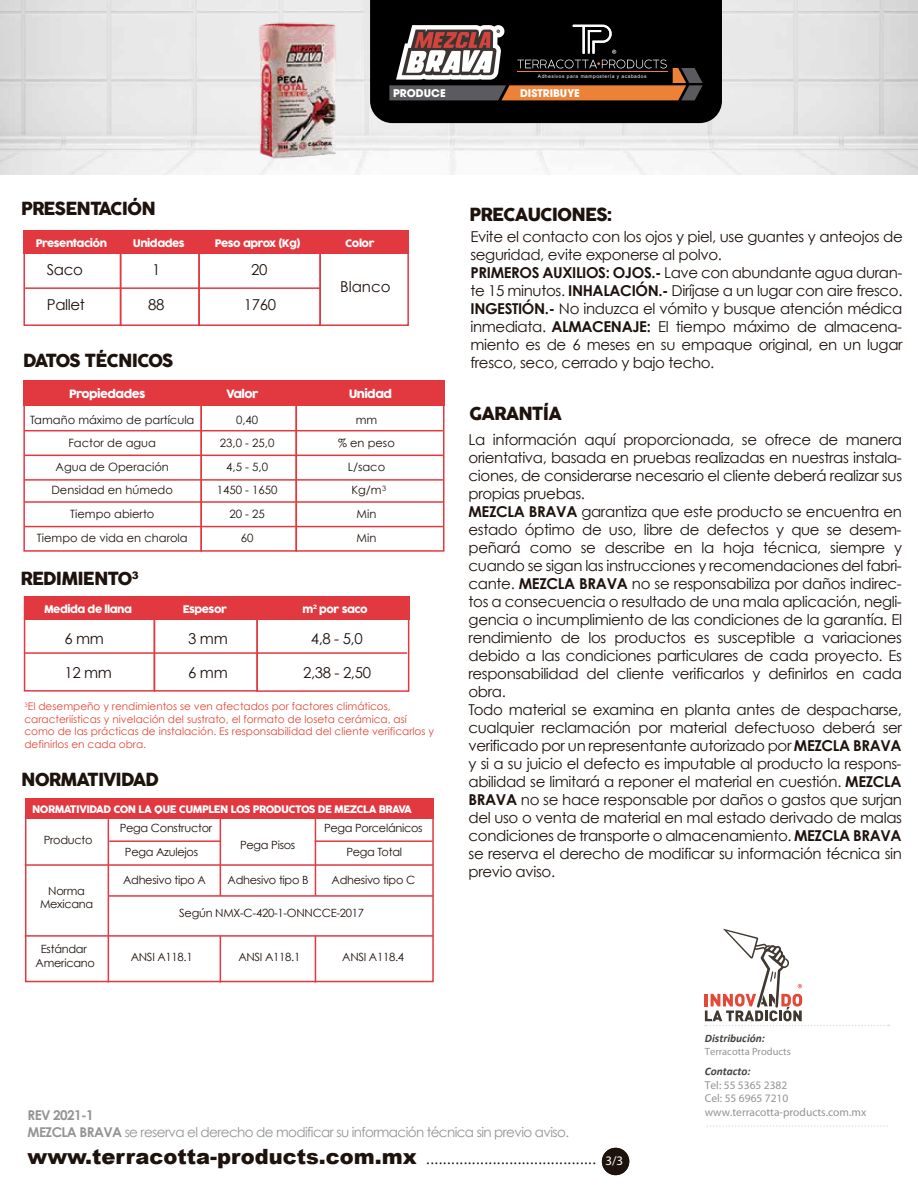
<style>
.page{position:relative;width:918px;height:1188px;background:#fff}
.page>*{position:absolute;margin:0;border:0;box-sizing:border-box;transform-origin:0 0}
.t1{font:17.7px "Cocogoose";letter-spacing:-.05em;color:#1e120d}
.t2{font:17.7px "Cocogoose";letter-spacing:-.08em;color:#1e120d}
.t3{font:15px/18px "Century Gothic";letter-spacing:-.025em;color:#1e120d}
.t4{font:13.5px "Century Gothic";letter-spacing:-.045em;color:#959493}
.t5{font:700 13.5px "Century Gothic";letter-spacing:-.045em;color:#959493}
.t6{font:11.4px/13.6px "Century Gothic";letter-spacing:-.025em;color:#1e120d;text-align:center}
.t7{font:11.4px/23.5px "Century Gothic";color:#1e120d;text-align:center}
.t8{font:11.4px/13.8px "Myriad Pro";color:#959493}
.t9{font:italic 700 11.4px "Calibri";color:#44433f}
.t10{font:11.25px "Cocogoose";letter-spacing:-.05em;color:#fff}
.t11{font:700 10.65px "Avant Garde LT";color:#fff}
.t12{font:10.5px/12.6px "Century Gothic";color:#e44736}
.t13{font:10.5px "Myriad Pro";color:#959493}
.t14{font:10.2px "Cocogoose";letter-spacing:-.05em;color:#fff}
.t15{font:7.35px "Century Gothic";color:#1e120d}
.t16{font:4.95px "Arial";letter-spacing:.1em;color:#fff}
.s1{font-weight:700}
.s2{font-family:"Arial";font-weight:900;font-size:21px}
</style>
<div class="page">
<div style="left:25px;top:798px;width:409px;height:20px;background:#e23940"></div>
<div style="left:25px;top:814px;width:409px;height:168px;border:2px solid #e23940"></div>
<hr style="left:25px;top:935px;width:408px;height:2px;background:#e23940">
<hr style="left:108px;top:895px;width:325px;height:2px;background:#e23940">
<hr style="left:25px;top:864px;width:408px;height:2px;background:#e23940">
<hr style="left:109px;top:840px;width:112px;height:2px;background:#e23940">
<hr style="left:315px;top:840px;width:118px;height:2px;background:#e23940">
<hr style="left:108px;top:819px;width:1px;height:163px;background:#e23940">
<hr style="left:220px;top:816px;width:1px;height:80px;background:#e23940">
<hr style="left:315px;top:816px;width:1px;height:80px;background:#e23940">
<hr style="left:220px;top:936px;width:1px;height:47px;background:#e23940">
<hr style="left:315px;top:936px;width:1px;height:47px;background:#e23940">
<img style="left:1px;top:0;width:917px;height:175px">
<div style="left:23px;top:230px;width:386px;height:24px;background:#e23940"></div>
<div style="left:23px;top:230px;width:98px;height:96px;border:2px solid #e23940"></div>
<div style="left:120px;top:230px;width:80px;height:96px;border:2px solid #e23940"></div>
<div style="left:198px;top:230px;width:123px;height:96px;border:2px solid #e23940"></div>
<div style="left:319px;top:230px;width:90px;height:96px;border:2px solid #e23940"></div>
<hr style="left:25px;top:287px;width:295px;height:2px;background:#e23940">
<div style="left:24px;top:596px;width:385px;height:23px;background:#e23940"></div>
<div style="left:24px;top:596px;width:131px;height:96px;border:2px solid #e23940"></div>
<div style="left:154px;top:596px;width:104px;height:96px;border:2px solid #e23940"></div>
<div style="left:256px;top:604px;width:153px;height:88px;border:2px solid #e23940"></div>
<hr style="left:25px;top:652px;width:382px;height:2px;background:#e23940">
<div style="left:23px;top:380px;width:422px;height:25px;background:#e23940"></div>
<div style="left:23px;top:380px;width:179px;height:172px;border:2px solid #e23940"></div>
<div style="left:200px;top:380px;width:97px;height:172px;border:2px solid #e23940"></div>
<div style="left:296px;top:380px;width:148px;height:172px;border:2px solid #e23940"></div>
<hr style="left:24px;top:430px;width:419px;height:1px;background:#e23940">
<hr style="left:24px;top:455px;width:419px;height:1px;background:#e23940">
<hr style="left:24px;top:479px;width:419px;height:2px;background:#e23940">
<hr style="left:24px;top:501px;width:419px;height:2px;background:#e23940">
<hr style="left:24px;top:526px;width:419px;height:1px;background:#e23940">
<div style="left:602px;top:1148px;width:27px;height:27px;background:#1e120d;border-radius:50%"></div>
<img style="left:234px;top:11px;width:127px;height:158px">
<svg style="left:707px;top:1125px;width:178px;height:2px"></svg>
<svg style="left:705px;top:929px;width:185px;height:97px"></svg>
<svg style="left:370px;top:0;width:352px;height:123px;background:#2f2520"></svg>
<p class="t16" style="left:538px;top:73px;width:110px">Adhesivos para mampostería y acabados</p>
<p class="t1" style="left:21px;top:196px;width:136px">PRESENTACIÓN</p>
<p class="t11" style="left:393px;top:86px;width:54px">PRODUCE</p>
<p class="t11" style="left:520px;top:86px;width:61px">DISTRIBUYE</p>
<p class="t1" style="left:470px;top:203px;width:144px">PRECAUCIONES:</p>
<p class="t14" style="left:36px;top:236px;width:73px">Presentación</p>
<p class="t14" style="left:133px;top:236px;width:53px">Unidades</p>
<p class="t14" style="left:215px;top:236px;width:87px">Peso aprox (Kg)</p>
<p class="t14" style="left:345px;top:236px;width:31px">Color</p>
<p class="t3" style="left:47px;top:261px;width:38px">Saco</p>
<p class="t3" style="left:152px;top:261px;width:10px">1</p>
<p class="t3" style="left:251px;top:261px;width:18px">20</p>
<p class="t3" style="left:47px;top:296px;width:40px">Pallet</p>
<p class="t3" style="left:148px;top:296px;width:18px">88</p>
<p class="t3" style="left:244px;top:296px;width:34px">1760</p>
<p class="t3" style="left:340px;top:277px;width:52px">Blanco</p>
<p class="t2" style="left:23px;top:348px;width:152px">DATOS TÉCNICOS</p>
<p class="t10" style="left:69px;top:386px;width:78px">Propiedades</p>
<p class="t10" style="left:226px;top:386px;width:34px">Valor</p>
<p class="t10" style="left:349px;top:386px;width:45px">Unidad</p>
<p class="t7" style="left:30px;top:408px;width:166px">Tamaño máximo de partícula<br>Factor de agua<br>Agua de Operación<br>Densidad en húmedo<br>Tiempo abierto<br>Tiempo de vida en charola</p>
<p class="t7" style="left:217px;top:408px;width:62px">0,40<br>23,0 - 25,0<br>4,5 - 5,0<br>1450 - 1650<br>20 - 25<br>60</p>
<p class="t7" style="left:338px;top:408px;width:58px">mm<br>% en peso<br>L/saco<br>Kg/m<br>Min<br>Min</p>
<p class="t15" style="left:382px;top:483px;width:6px">3</p>
<p class="t1" style="left:21px;top:567px;width:120px">REDIMIENTO<sup>3</sup></p>
<p class="t14" style="left:44px;top:602px;width:89px">Medida de llana</p>
<p class="t14" style="left:183px;top:602px;width:46px">Espesor</p>
<p class="t14" style="left:303px;top:602px;width:67px">m<sup>2</sup> por saco</p>
<p class="t3" style="left:64px;top:629px;width:41px">6 mm</p>
<p class="t3" style="left:188px;top:629px;width:41px">3 mm</p>
<p class="t3" style="left:311px;top:629px;width:53px">4,8 - 5,0</p>
<p class="t3" style="left:64px;top:663px;width:49px">12 mm</p>
<p class="t3" style="left:188px;top:663px;width:41px">6 mm</p>
<p class="t3" style="left:303px;top:663px;width:69px">2,38 - 2,50</p>
<p class="t12" style="left:24px;top:700px;width:411px"><sup>3</sup>El desempeño y rendimientos se ven afectados por factores climáticos, caracteriísticas y nivelación del sustrato, el formato de loseta cerámica, así como de las prácticas de instalación. Es responsabilidad del cliente verificarlos y definirlos en cada obra.</p>
<p class="t1" style="left:21px;top:767px;width:140px">NORMATIVIDAD</p>
<p class="t14" style="left:32px;top:802px;width:381px">NORMATIVIDAD CON LA QUE CUMPLEN LOS PRODUCTOS DE MEZCLA BRAVA</p>
<p class="t6" style="left:44px;top:833px;width:50px">Producto</p>
<p class="t6" style="left:125px;top:816px;width:89px;line-height:24px;text-align:left;text-indent:-5px">Pega Constructor<br>Pega Azulejos</p>
<p class="t6" style="left:324px;top:821px;width:100px">Pega Porcelánicos</p>
<p class="t6" style="left:240px;top:838px;width:57px">Pega Pisos</p>
<p class="t6" style="left:346px;top:845px;width:57px">Pega Total</p>
<p class="t6" style="left:40px;top:883px;width:55px">Norma<br>Mexicana</p>
<p class="t6" style="left:36px;top:942px;width:61px">Estándar<br>Americano</p>
<p class="t6" style="left:123px;top:873px;width:84px">Adhesivo tipo A</p>
<p class="t6" style="left:228px;top:873px;width:82px">Adhesivo tipo B</p>
<p class="t6" style="left:332px;top:873px;width:85px">Adhesivo tipo C</p>
<p class="t6" style="left:179px;top:906px;width:186px">Según NMX-C-420-1-ONNCCE-2017</p>
<p class="t6" style="left:131px;top:950px;width:63px">ANSI A118.1</p>
<p class="t6" style="left:238px;top:950px;width:63px">ANSI A118.1</p>
<p class="t6" style="left:342px;top:950px;width:63px">ANSI A118.4</p>
<p class="t3" style="left:470px;top:228px;width:434px">Evite el contacto con los ojos y piel, use guantes y anteojos de seguridad, evite exponerse al polvo.<br><span class="s1">PRIMEROS AUXILIOS: OJOS.-</span> Lave con abundante agua duran&shy;te 15 minutos. <span class="s1">INHALACIÓN.-</span> Diríjase a un lugar con aire fresco.<br><span class="s1">INGESTIÓN.-</span> No induzca el vómito y busque atención médica inmediata. <span class="s1">ALMACENAJE:</span> El tiempo máximo de almacena&shy;miento es de 6 meses en su empaque original, en un lugar fresco, seco, cerrado y bajo techo.</p>
<p class="t1" style="left:469px;top:401px;width:94px">GARANTÍA</p>
<p class="t3" style="left:469px;top:431px;width:435px">La información aquí proporcionada, se ofrece de manera orientativa, basada en pruebas realizadas en nuestras instala&shy;ciones, de considerarse necesario el cliente deberá realizar sus propias pruebas.<br><span class="s1">MEZCLA BRAVA</span> garantiza que este producto se encuentra en estado óptimo de uso, libre de defectos y que se desem&shy;peñará como se describe en la hoja técnica, siempre y cuando se sigan las instrucciones y recomendaciones del fabri&shy;cante. <span class="s1">MEZCLA BRAVA</span> no se responsabiliza por daños indirec&shy;tos a consecuencia o resultado de una mala aplicación, negli&shy;gencia o incumplimiento de las condiciones de la garantía. El rendimiento de los productos es susceptible a variaciones debido a las condiciones particulares de cada proyecto. Es responsabilidad del cliente verificarlos y definirlos en cada obra.<br>Todo material se examina en planta antes de despacharse, cualquier reclamación por material defectuoso deberá ser verificado por un representante autorizado por <span class="s1">MEZCLA BRAVA </span>y si a su juicio el defecto es imputable al producto la respons&shy;abilidad se limitará a reponer el material en cuestión. <span class="s1">MEZCLA BRAVA</span> no se hace responsable por daños o gastos que surjan del uso o venta de material en mal estado derivado de malas condiciones de transporte o almacenamiento. <span class="s1">MEZCLA BRAVA </span>se reserva el derecho de modificar su información técnica sin previo aviso.</p>
<p class="t5" style="left:28px;top:1105px;width:68px">REV 2021-1</p>
<p class="t3" style="left:28px;top:1149px;width:597px"><span class="s2">www.terracotta-products.com.mx</span> ......................................... <sub>3/3</sub></p>
<p class="t4" style="left:28px;top:1123px;width:543px"><span class="s1">MEZCLA BRAVA</span> se reserva el derecho de modificar su información técnica sin previo aviso.</p>
<p class="t9" style="left:705px;top:1030px;width:62px">Distribución:</p>
<p class="t8" style="left:705px;top:1078px;width:163px">Tel: 55 5365 2382<br>Cel: 55 6965 7210 www.terracotta-products.com.mx</p>
<p class="t13" style="left:705px;top:1045px;width:87px">Terracotta Products</p>
<p class="t9" style="left:705px;top:1063px;width:47px">Contacto:</p>
</div>
